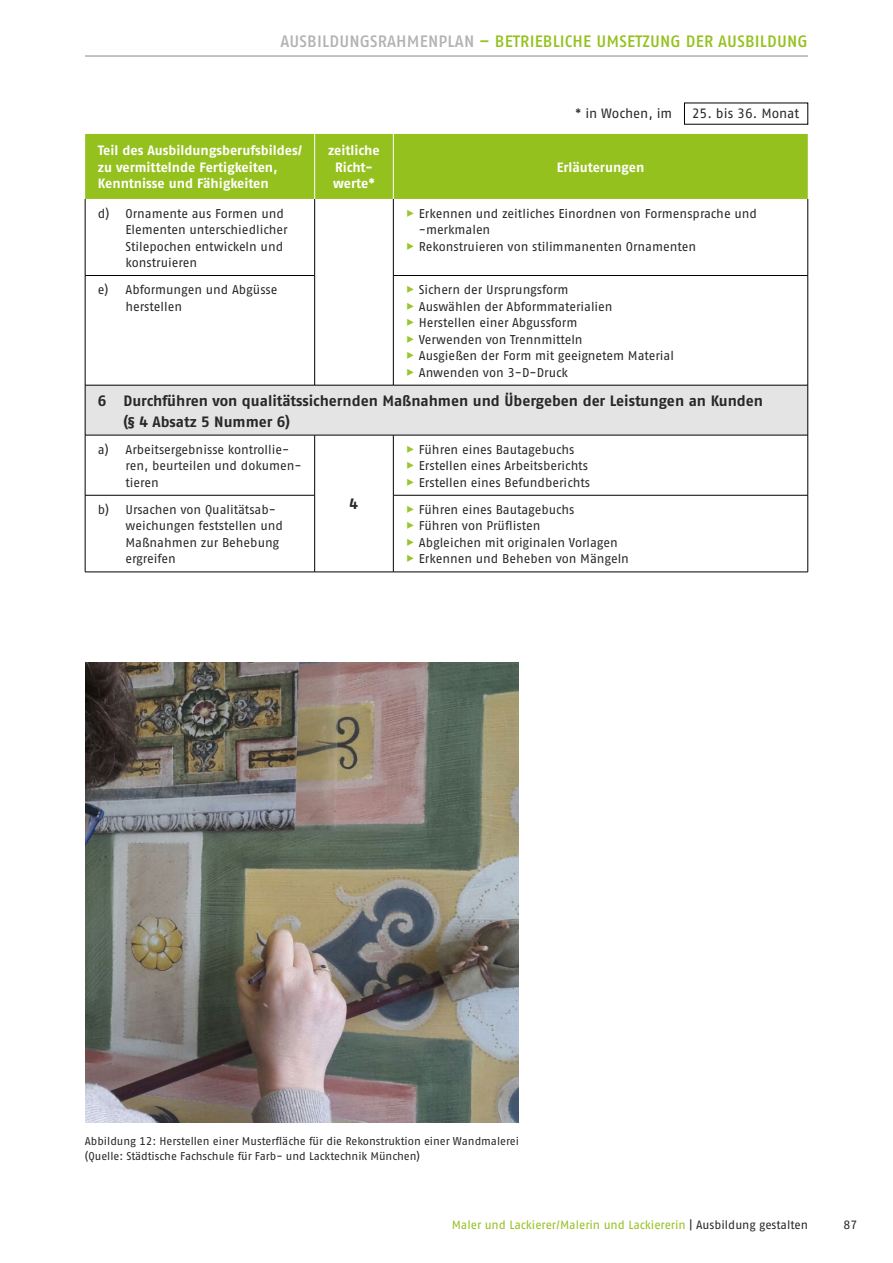
<style>
.page{position:relative;width:893px;height:1263px;background:#fff}
.page>*{position:absolute;margin:0;border:0;box-sizing:border-box;transform-origin:0 0}
.t1{font:500 16.5px "Fago Pro";letter-spacing:.01em;color:#95c11f}
.id1835{font:700 15px/21px "Fago Pro";color:#282827}
.id1840{font:700 15px "Fago Pro";color:#282827}
.t2{font:700 13.5px/16.5px "Fago Pro";letter-spacing:-.005em;color:#fff}
.t3{font:13.5px "Fago Pro";letter-spacing:-.005em;color:#282827}
.id5162{font:12.75px/16.5px "Fago Pro";letter-spacing:-.005em;color:#282827}
.id5172{font:12.75px/16.5px "Fago Pro";letter-spacing:-.005em;color:#282827}
.t4{font:12px "Fago Pro";letter-spacing:-.005em;color:#95c11f}
.t5{font:12px "Fago Pro";color:#282827}
.id1815{font:11.25px/15px "Fago Pro";letter-spacing:-.005em;color:#282827}
.s1{color:#b3b2b2}
.s2{color:#9cc42e}
.s3{color:#282827}
</style>
<div class="page">
<hr style="left:85px;top:56px;width:723px;height:1px;background:#878787">
<div style="left:85px;top:134px;width:723px;height:65px;background:#95c11f"></div>
<div style="left:85px;top:385px;width:723px;height:50px;background:#e4e4e4"></div>
<hr style="left:85px;top:199px;width:1px;height:76px;background:#000">
<hr style="left:314px;top:199px;width:1px;height:76px;background:#000">
<hr style="left:393px;top:199px;width:1px;height:76px;background:#000">
<hr style="left:807px;top:199px;width:1px;height:76px;background:#000">
<hr style="left:85px;top:275px;width:230px;height:1px;background:#000">
<hr style="left:85px;top:276px;width:1px;height:109px;background:#000">
<hr style="left:314px;top:276px;width:1px;height:109px;background:#000">
<hr style="left:393px;top:275px;width:415px;height:1px;background:#000">
<hr style="left:393px;top:276px;width:1px;height:109px;background:#000">
<hr style="left:807px;top:276px;width:1px;height:109px;background:#000">
<hr style="left:85px;top:435px;width:1px;height:60px;background:#000">
<hr style="left:314px;top:435px;width:1px;height:60px;background:#000">
<hr style="left:393px;top:435px;width:1px;height:60px;background:#000">
<hr style="left:807px;top:435px;width:1px;height:60px;background:#000">
<hr style="left:85px;top:495px;width:230px;height:1px;background:#000">
<hr style="left:85px;top:495px;width:1px;height:77px;background:#000">
<hr style="left:314px;top:495px;width:1px;height:77px;background:#000">
<hr style="left:393px;top:495px;width:415px;height:1px;background:#000">
<hr style="left:393px;top:495px;width:1px;height:77px;background:#000">
<hr style="left:807px;top:495px;width:1px;height:77px;background:#000">
<hr style="left:85px;top:572px;width:230px;height:1px;background:#000">
<hr style="left:315px;top:572px;width:78px;height:1px;background:#000">
<hr style="left:393px;top:572px;width:415px;height:1px;background:#000">
<hr style="left:85px;top:385px;width:230px;height:1px;background:#000">
<hr style="left:85px;top:385px;width:1px;height:50px;background:#000">
<hr style="left:315px;top:385px;width:78px;height:1px;background:#000">
<hr style="left:393px;top:385px;width:415px;height:1px;background:#000">
<hr style="left:807px;top:385px;width:1px;height:50px;background:#000">
<hr style="left:85px;top:435px;width:230px;height:1px;background:#000">
<hr style="left:315px;top:435px;width:78px;height:1px;background:#000">
<hr style="left:393px;top:435px;width:415px;height:1px;background:#000">
<hr style="left:314px;top:134px;width:1px;height:65px;background:#fff">
<hr style="left:393px;top:134px;width:1px;height:65px;background:#fff">
<img style="left:85px;top:663px;width:434px;height:460px">
<p class="t1" style="left:280px;top:31px;width:529px"><span class="s1">AUSBILDUNGSRAHMENPLAN</span> – BETRIEBLICHE UMSETZUNG DER AUSBILDUNG</p>
<p class="t2" style="left:98px;top:142px;width:206px">Teil des Ausbildungsberufsbildes/ zu vermittelnde Fertigkeiten,<br>Kenntnisse und Fähigkeiten</p>
<p class="t2" style="left:328px;top:142px;width:53px;text-align:center">zeitliche<br>Richt&shy;werte*</p>
<p class="t3" style="left:575px;top:105px;width:99px">* in Wochen, im</p>
<p class="t3" style="left:692px;top:105px;width:109px">25. bis 36. Monat</p>
<p class="t2" style="left:557px;top:159px;width:89px">Erläuterungen</p>
<p class="id5162" style="left:126px;top:205px;width:164px;text-indent:-28px">d) Ornamente aus Formen und<br>Elementen unterschiedlicher<br>Stilepochen entwickeln und konstruieren</p>
<p class="id5162" style="left:419px;top:205px;width:340px;text-indent:-13px"><span class="s2">▶</span> Erkennen und zeitliches Einordnen von Formensprache und -merkmalen</p>
<p class="id5162" style="left:406px;top:238px;width:291px"><span class="s2">▶</span> Rekonstruieren von stilimmanenten Ornamenten</p>
<p class="id5162" style="left:126px;top:281px;width:153px;text-indent:-28px">e) Abformungen und Abgüsse herstellen</p>
<p class="id5162" style="left:406px;top:281px;width:164px"><span class="s2">▶</span> Sichern der Ursprungsform</p>
<p class="id5162" style="left:406px;top:298px;width:208px"><span class="s2">▶</span> Auswählen der Abformmaterialien</p>
<p class="id5162" style="left:406px;top:314px;width:173px"><span class="s2">▶</span> Herstellen einer Abgussform</p>
<p class="id5162" style="left:406px;top:331px;width:178px"><span class="s2">▶</span> Verwenden von Trennmitteln</p>
<p class="id5162" style="left:406px;top:347px;width:269px"><span class="s2">▶</span> Ausgießen der Form mit geeignetem Material</p>
<p class="id5162" style="left:406px;top:364px;width:163px"><span class="s2">▶</span> Anwenden von 3-D-Druck</p>
<p class="id1835" style="left:123px;top:390px;width:641px;text-indent:-26px">6 Durchführen von qualitätssichernden Maßnahmen und Übergeben der Leistungen an Kunden (§ 4 Absatz 5 Nummer 6)</p>
<p class="id5172" style="left:126px;top:441px;width:178px;text-indent:-28px">a) Arbeitsergebnisse kontrollie&shy;ren, beurteilen und dokumen&shy;tieren</p>
<p class="id1840" style="left:350px;top:495px;width:10px">4</p>
<p class="id5162" style="left:406px;top:441px;width:170px"><span class="s2">▶</span> Führen eines Bautagebuchs</p>
<p class="id5162" style="left:406px;top:457px;width:183px"><span class="s2">▶</span> Erstellen eines Arbeitsberichts</p>
<p class="id5162" style="left:406px;top:474px;width:185px"><span class="s2">▶</span> Erstellen eines Befundberichts</p>
<p class="id5172" style="left:126px;top:501px;width:159px;text-indent:-28px">b) Ursachen von Qualitätsab&shy;weichungen feststellen und<br>Maßnahmen zur Behebung ergreifen</p>
<p class="id5162" style="left:406px;top:501px;width:170px"><span class="s2">▶</span> Führen eines Bautagebuchs</p>
<p class="id5162" style="left:406px;top:518px;width:136px"><span class="s2">▶</span> Führen von Prüflisten</p>
<p class="id5162" style="left:406px;top:534px;width:213px"><span class="s2">▶</span> Abgleichen mit originalen Vorlagen</p>
<p class="id5162" style="left:406px;top:551px;width:224px"><span class="s2">▶</span> Erkennen und Beheben von Mängeln</p>
<p class="id1815" style="left:85px;top:1134px;width:436px">Abbildung 12: Herstellen einer Musterfläche für die Rekonstruktion einer Wandmalerei (Quelle: Städtische Fachschule für Farb- und Lacktechnik München)</p>
<p class="t4" style="left:452px;top:1218px;width:358px">Maler und Lackierer/Malerin und Lackiererin <span class="s3">| Ausbildung gestalten</span></p>
<p class="t5" style="left:843px;top:1218px;width:15px">87</p>
</div>
